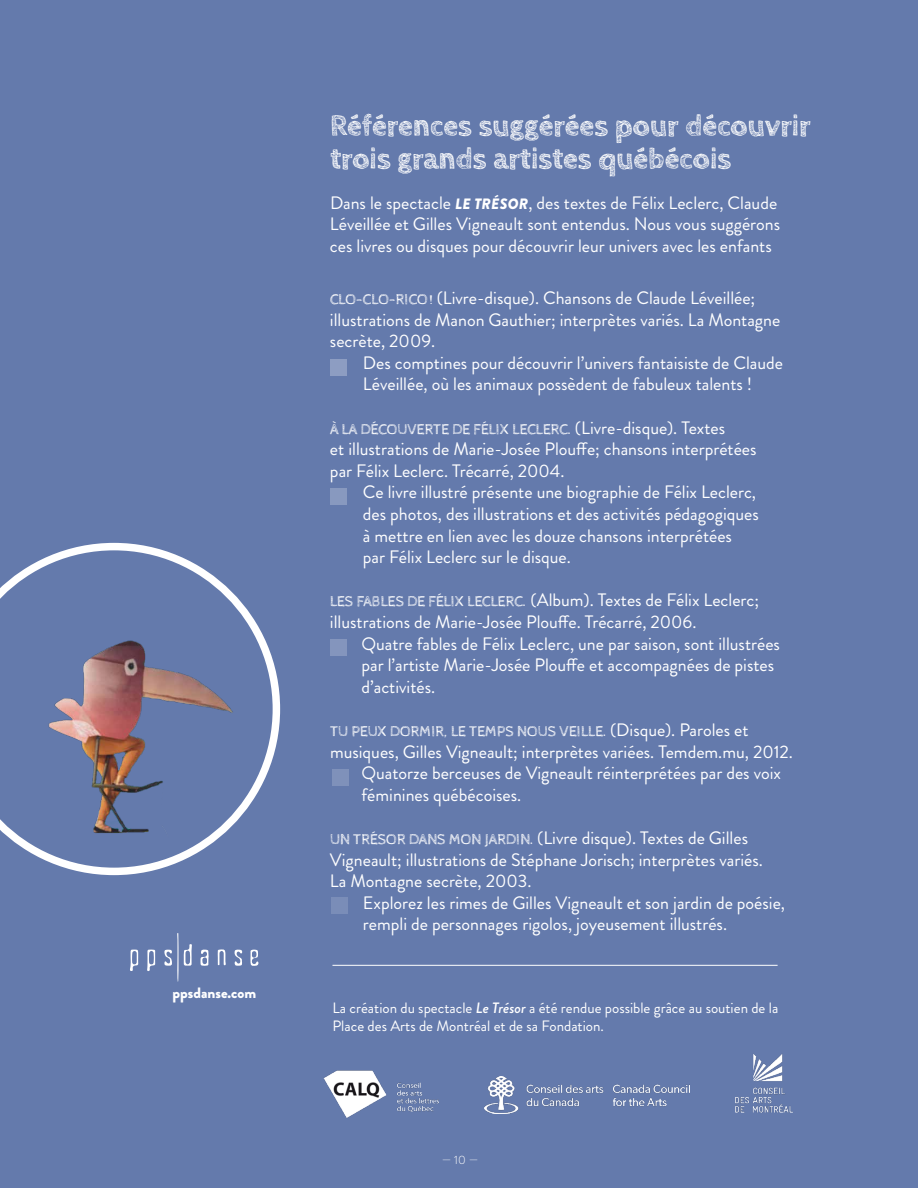
<style>
.page{position:relative;width:918px;height:1188px;background:#647aac}
.page>*{position:absolute;margin:0;border:0;box-sizing:border-box;transform-origin:0 0}
.t1{font:700 30px/33px "Cabin Sketch";color:#fff}
.t2{font:18px/21.6px "Brandon Grotesque";color:#fff}
.t3{font:15px/18px "Brandon Grotesque";color:#fff}
.t4{font:15px "Cabin Sketch";color:#fff}
.t5{font:900 15px "Brandon Grotesque";color:#fff}
.t6{font:300 12px "Brandon Grotesque";color:#fff}
.s1{font-weight:900;font-style:italic;font-size:15px}
.s2{font-family:"Cabin Sketch";font-size:15px}
.s3{font-family:"Brandon Grotesque";font-size:18px}
.s4{font-weight:500;font-style:italic}
</style>
<div class="page">
<img style="left:484px;top:1076px;width:204px;height:38px">
<img style="left:323px;top:1070px;width:116px;height:48px">
<img style="left:735px;top:1054px;width:58px;height:59px">
<svg style="left:130px;top:950px;width:8px;height:21px"></svg>
<svg style="left:147px;top:950px;width:8px;height:21px"></svg>
<svg style="left:200px;top:949px;width:9px;height:17px"></svg>
<svg style="left:218px;top:949px;width:8px;height:16px"></svg>
<svg style="left:250px;top:949px;width:8px;height:17px"></svg>
<svg style="left:234px;top:949px;width:9px;height:17px"></svg>
<svg style="left:164px;top:933px;width:28px;height:49px"></svg>
<hr style="left:332px;top:965px;width:446px;height:1px;background:#fff">
<div style="left:330px;top:359px;width:16px;height:16px;background:#8d9dc2"></div>
<div style="left:330px;top:489px;width:16px;height:16px;background:#8899bf"></div>
<div style="left:330px;top:639px;width:16px;height:17px;background:#8495bd"></div>
<div style="left:332px;top:770px;width:17px;height:16px;background:#7f91ba"></div>
<div style="left:331px;top:898px;width:17px;height:16px;background:#7a8db8"></div>
<svg style="left:0;top:543px;width:280px;height:332px"></svg>
<p class="t5" style="left:173px;top:982px;width:85px">ppsdanse.com</p>
<h1 class="t1" style="left:330px;top:110px;width:482px">Références suggérées pour découvrir trois grands artistes québécois</h1>
<p class="t2" style="left:330px;top:192px;width:452px">Dans le spectacle <span class="s1">LE TRÉSOR</span>, des textes de Félix Leclerc, Claude<br>Léveillée et Gilles Vigneault sont entendus. Nous vous suggérons ces livres ou disques pour découvrir leur univers avec les enfants</p>
<p class="t2" style="left:330px;top:287px;width:452px"><span class="s2">CLO-CLO-RICO!</span> (Livre-disque). Chansons de Claude Léveillée; illustrations de Manon Gauthier; interprètes variés. La Montagne secrète, 2009.</p>
<p class="t2" style="left:363px;top:352px;width:422px">Des comptines pour découvrir l’univers fantaisiste de Claude<br>Léveillée, où les animaux possèdent de fabuleux talents !</p>
<p class="t4" style="left:330px;top:421px;width:397px">À LA DÉCOUVERTE DE FÉLIX LECLERC. <span class="s3">(Livre-disque). Textes</span></p>
<p class="t2" style="left:330px;top:438px;width:428px">et illustrations de Marie-Josée Plouffe; chansons interprétées par Félix Leclerc. Trécarré, 2004.</p>
<p class="t2" style="left:363px;top:482px;width:397px">Ce livre illustré présente une biographie de Félix Leclerc, des photos, des illustrations et des activités pédagogiques à mettre en lien avec les douze chansons interprétées<br>par Félix Leclerc sur le disque.</p>
<p class="t2" style="left:330px;top:590px;width:431px"><span class="s2">LES FABLES DE FÉLIX LECLERC.</span> (Album). Textes de Félix Leclerc; illustrations de Marie-Josée Plouffe. Trécarré, 2006.</p>
<p class="t2" style="left:361px;top:633px;width:420px">Quatre fables de Félix Leclerc, une par saison, sont illustrées par l’artiste Marie-Josée Plouffe et accompagnées de pistes d’activités.</p>
<p class="t4" style="left:330px;top:723px;width:420px">TU PEUX DORMIR, LE TEMPS NOUS VEILLE. <span class="s3">(Disque). Paroles et</span></p>
<p class="t2" style="left:362px;top:741px;width:433px;text-indent:-32px">musiques, Gilles Vigneault; interprètes variées. Temdem.mu, 2012.<br>Quatorze berceuses de Vigneault réinterprétées par des voix féminines québécoises.</p>
<p class="t2" style="left:330px;top:827px;width:435px"><span class="s2">UN TRÉSOR DANS MON JARDIN.</span> (Livre disque). Textes de Gilles<br>Vigneault; illustrations de Stéphane Jorisch; interprètes variés.<br>La Montagne secrète, 2003.</p>
<p class="t2" style="left:363px;top:892px;width:424px">Explorez les rimes de Gilles Vigneault et son jardin de poésie, rempli de personnages rigolos, joyeusement illustrés.</p>
<p class="t3" style="left:332px;top:999px;width:447px">La création du spectacle <span class="s4">Le Trésor</span> a été rendue possible grâce au soutien de la<br>Place des Arts de Montréal et de sa Fondation.</p>
<p class="t6" style="left:441px;top:1151px;width:39px">— 10 —</p>
</div>
